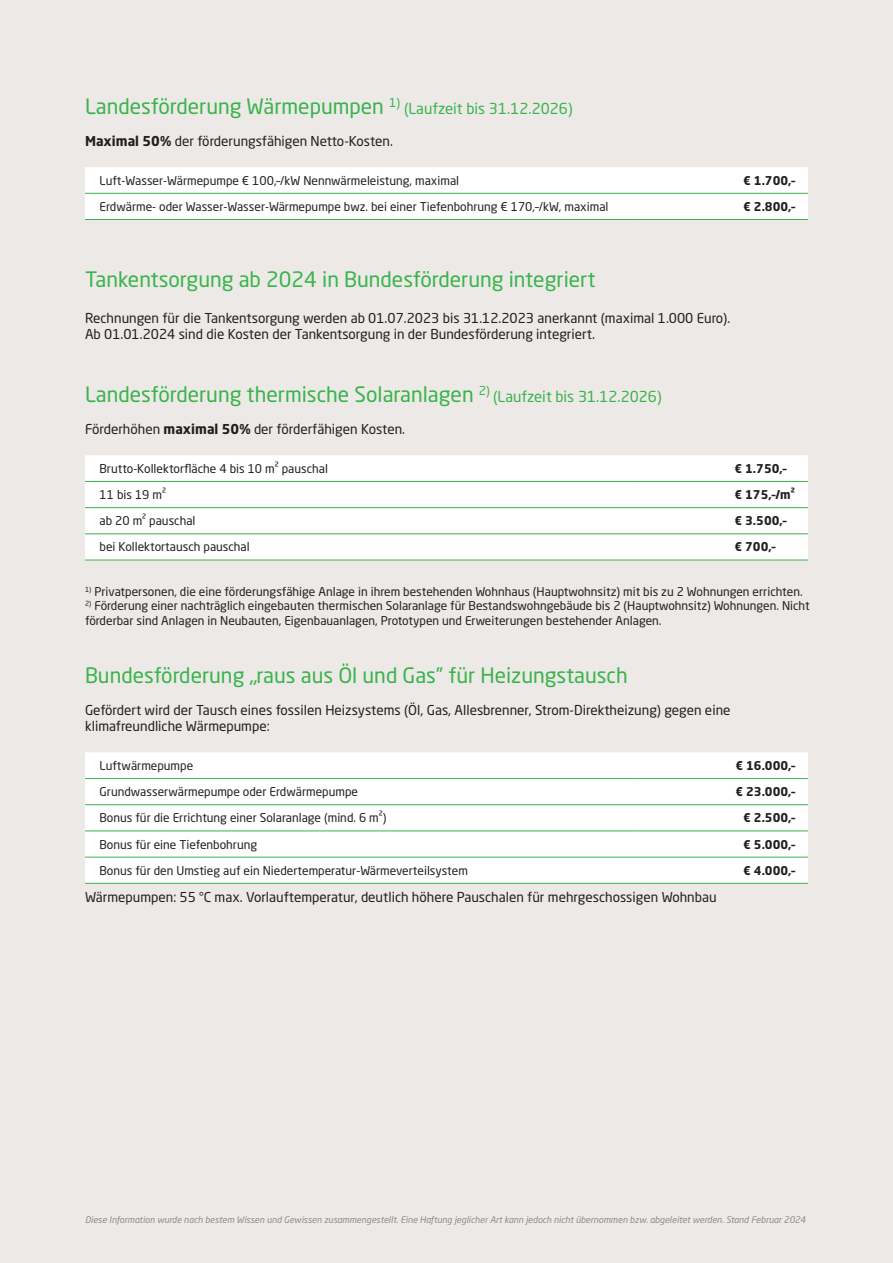
<style>
.page{position:relative;width:893px;height:1263px;background:#ece9e7}
.page>*{position:absolute;margin:0;border:0;box-sizing:border-box;transform-origin:0 0}
.t1{font:21px "Neo Sans W1 G";color:#39b44b}
.t2{font:15px "Neo Sans W1 G";color:#39b44b}
.t3{font:13.5px/16.2px "Neo Sans W1 G";color:#221f1f}
.t4{font:12px/14.4px "Neo Sans W1 G";color:#221f1f}
.t5{font:700 12px "Neo Sans W1 G";color:#221f1f}
.t6{font:italic 9px "Neo Sans W1 G";color:#888e93}
.s1{font-weight:700}
</style>
<div class="page">
<div style="left:85px;top:167px;width:723px;height:52px;background:#fff"></div>
<hr style="left:85px;top:193px;width:553px;height:1px;background:#39b44b">
<hr style="left:638px;top:193px;width:170px;height:1px;background:#39b44b">
<hr style="left:85px;top:219px;width:553px;height:1px;background:#39b44b">
<hr style="left:638px;top:219px;width:170px;height:1px;background:#39b44b">
<div style="left:85px;top:455px;width:723px;height:105px;background:#fff"></div>
<hr style="left:85px;top:481px;width:553px;height:1px;background:#39b44b">
<hr style="left:638px;top:481px;width:170px;height:1px;background:#39b44b">
<hr style="left:85px;top:507px;width:553px;height:1px;background:#39b44b">
<hr style="left:638px;top:507px;width:170px;height:1px;background:#39b44b">
<hr style="left:85px;top:533px;width:553px;height:1px;background:#39b44b">
<hr style="left:638px;top:533px;width:170px;height:1px;background:#39b44b">
<hr style="left:85px;top:560px;width:553px;height:1px;background:#39b44b">
<hr style="left:638px;top:560px;width:170px;height:1px;background:#39b44b">
<div style="left:85px;top:752px;width:723px;height:131px;background:#fff"></div>
<hr style="left:85px;top:778px;width:553px;height:1px;background:#39b44b">
<hr style="left:638px;top:778px;width:170px;height:1px;background:#39b44b">
<hr style="left:85px;top:804px;width:553px;height:1px;background:#39b44b">
<hr style="left:638px;top:804px;width:170px;height:1px;background:#39b44b">
<hr style="left:85px;top:831px;width:553px;height:1px;background:#39b44b">
<hr style="left:638px;top:831px;width:170px;height:1px;background:#39b44b">
<hr style="left:85px;top:857px;width:553px;height:1px;background:#39b44b">
<hr style="left:638px;top:857px;width:170px;height:1px;background:#39b44b">
<hr style="left:85px;top:883px;width:553px;height:1px;background:#39b44b">
<hr style="left:638px;top:883px;width:170px;height:1px;background:#39b44b">
<h1 class="t1" style="left:85px;top:94px;width:317px">Landesförderung Wärmepumpen <sup>1)</sup></h1>
<p class="t2" style="left:404px;top:100px;width:170px">(Laufzeit bis 31.12.2026)</p>
<p class="t3" style="left:85px;top:133px;width:309px"><span class="s1">Maximal 50%</span> der förderungsfähigen Netto-Kosten.</p>
<p class="t4" style="left:100px;top:173px;width:361px">Luft-Wasser-Wärmepumpe € 100,–/kW Nennwärmeleistung, maximal</p>
<p class="t5" style="left:743px;top:173px;width:54px">€ 1.700,–</p>
<p class="t4" style="left:100px;top:199px;width:510px">Erdwärme- oder Wasser-Wasser-Wärmepumpe bwz. bei einer Tiefenbohrung € 170,–/kW, maximal</p>
<p class="t5" style="left:743px;top:199px;width:54px">€ 2.800,–</p>
<h1 class="t1" style="left:85px;top:267px;width:512px">Tankentsorgung ab 2024 in Bundesförderung integriert</h1>
<p class="t3" style="left:85px;top:310px;width:647px">Rechnungen für die Tankentsorgung werden ab 01.07.2023 bis 31.12.2023 anerkannt (maximal 1.000 Euro).<br>Ab 01.01.2024 sind die Kosten der Tankentsorgung in der Bundesförderung integriert.</p>
<h1 class="t1" style="left:85px;top:382px;width:406px">Landesförderung thermische Solaranlagen <sup>2)</sup></h1>
<p class="t2" style="left:493px;top:388px;width:170px">(Laufzeit bis 31.12.2026)</p>
<p class="t3" style="left:85px;top:421px;width:322px">Förderhöhen <span class="s1">maximal 50%</span> der förderfähigen Kosten.</p>
<p class="t4" style="left:100px;top:461px;width:230px">Brutto-Kollektorfläche 4 bis 10 m² pauschal</p>
<p class="t5" style="left:734px;top:461px;width:54px">€ 1.750,–</p>
<p class="t4" style="left:100px;top:487px;width:68px">11 bis 19 m²</p>
<p class="t5" style="left:734px;top:488px;width:62px">€ 175,–/m²</p>
<p class="t4" style="left:100px;top:514px;width:97px">ab 20 m² pauschal</p>
<p class="t5" style="left:734px;top:514px;width:54px">€ 3.500,–</p>
<p class="t4" style="left:100px;top:540px;width:152px">bei Kollektortausch pauschal</p>
<p class="t5" style="left:734px;top:540px;width:43px">€ 700,–</p>
<p class="t4" style="left:85px;top:584px;width:719px"><sup>1)</sup> Privatpersonen, die eine förderungsfähige Anlage in ihrem bestehenden Wohnhaus (Hauptwohnsitz) mit bis zu 2 Wohnungen errichten.</p>
<p class="t4" style="left:85px;top:599px;width:726px"><sup>2)</sup> Förderung einer nachträglich eingebauten thermischen Solaranlage für Bestandswohngebäude bis 2 (Hauptwohnsitz) Wohnungen. Nicht förderbar sind Anlagen in Neubauten, Eigenbauanlagen, Prototypen und Erweiterungen bestehender Anlagen.</p>
<h1 class="t1" style="left:85px;top:663px;width:544px">Bundesförderung „raus aus Öl und Gas” für Heizungstausch</h1>
<p class="t3" style="left:85px;top:702px;width:647px">Gefördert wird der Tausch eines fossilen Heizsystems (Öl, Gas, Allesbrenner, Strom-Direktheizung) gegen eine klimafreundliche Wärmepumpe:</p>
<p class="t4" style="left:100px;top:758px;width:95px">Luftwärmepumpe</p>
<p class="t5" style="left:735px;top:758px;width:61px">€ 16.000,–</p>
<p class="t4" style="left:100px;top:784px;width:260px">Grundwasserwärmepumpe oder Erdwärmepumpe</p>
<p class="t5" style="left:735px;top:785px;width:61px">€ 23.000,–</p>
<p class="t4" style="left:100px;top:811px;width:288px">Bonus für die Errichtung einer Solaranlage (mind. 6 m²)</p>
<p class="t5" style="left:743px;top:811px;width:54px">€ 2.500,–</p>
<p class="t4" style="left:100px;top:837px;width:159px">Bonus für eine Tiefenbohrung</p>
<p class="t5" style="left:743px;top:837px;width:54px">€ 5.000,–</p>
<p class="t4" style="left:100px;top:863px;width:370px">Bonus für den Umstieg auf ein Niedertemperatur-Wärmeverteilsystem</p>
<p class="t5" style="left:743px;top:863px;width:54px">€ 4.000,–</p>
<p class="t3" style="left:85px;top:889px;width:633px">Wärmepumpen: 55 °C max. Vorlauftemperatur, deutlich höhere Pauschalen für mehrgeschossigen Wohnbau</p>
<p class="t6" style="left:85px;top:1216px;width:722px">Diese Information wurde nach bestem Wissen und Gewissen zusammengestellt. Eine Haftung jeglicher Art kann jedoch nicht übernommen bzw. abgeleitet werden. Stand Februar 2024</p>
</div>
